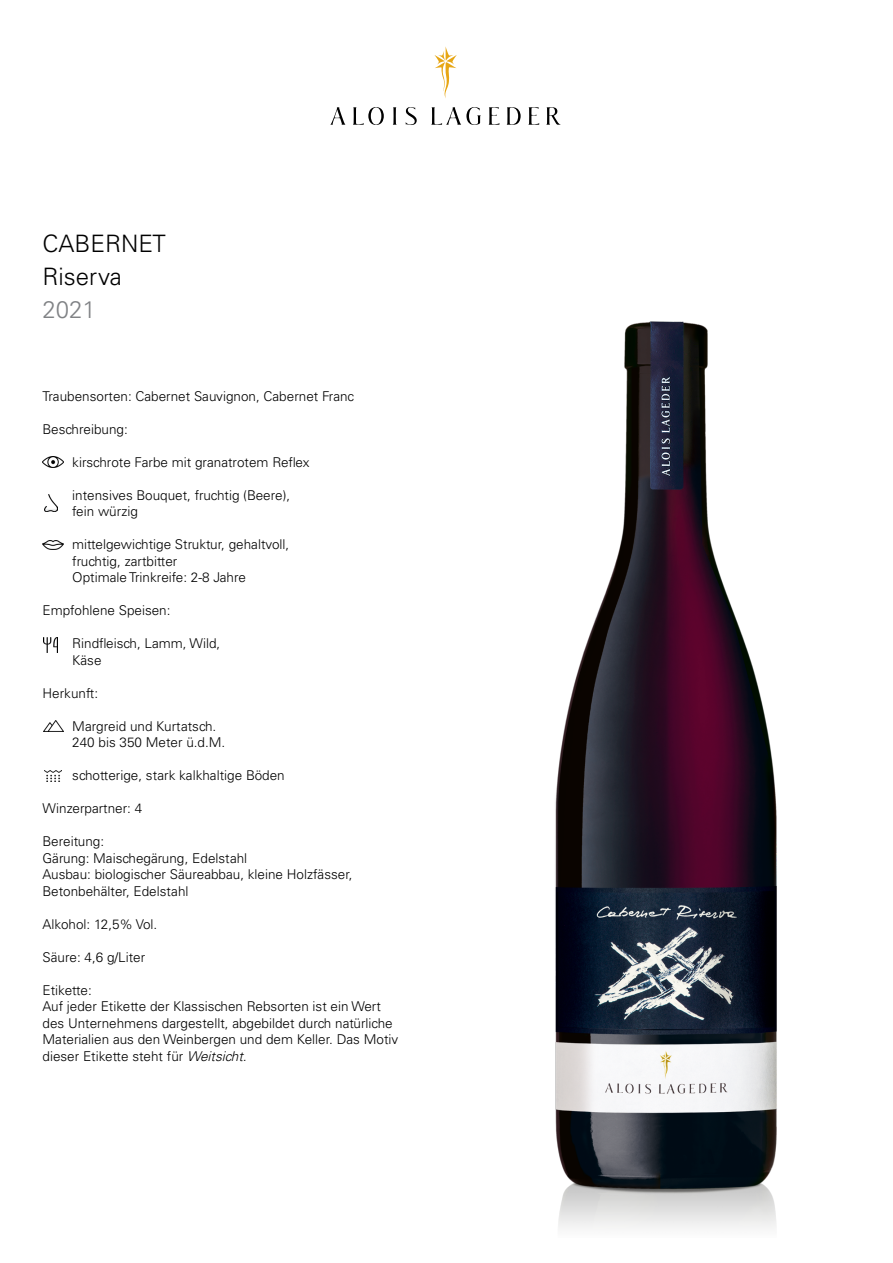
<style>
.page{position:relative;width:893px;height:1263px;background:#fff}
.page>*{position:absolute;margin:0;border:0;box-sizing:border-box;transform-origin:0 0}
.t1{font:300 24px/33px "Univers LT Std";color:#000}
.t2{font:300 24px "Univers LT Std";color:#808285}
.t3{font:300 13.5px/16.5px "Univers LT Std";color:#000}
.s1{font-style:italic}
</style>
<div class="page">
<img style="left:43px;top:456px;width:21px;height:12px">
<img style="left:44px;top:495px;width:13px;height:17px">
<img style="left:43px;top:541px;width:21px;height:9px">
<img style="left:44px;top:637px;width:14px;height:16px">
<img style="left:43px;top:720px;width:20px;height:11px">
<img style="left:44px;top:770px;width:18px;height:11px">
<svg style="left:434px;top:46px;width:23px;height:52px"></svg>
<svg style="left:488px;top:107px;width:11px;height:18px"></svg>
<svg style="left:405px;top:107px;width:12px;height:18px"></svg>
<svg style="left:507px;top:107px;width:14px;height:18px"></svg>
<svg style="left:393px;top:107px;width:4px;height:18px"></svg>
<svg style="left:330px;top:107px;width:15px;height:18px"></svg>
<svg style="left:546px;top:107px;width:15px;height:18px"></svg>
<svg style="left:431px;top:107px;width:50px;height:18px"></svg>
<svg style="left:528px;top:107px;width:11px;height:18px"></svg>
<svg style="left:353px;top:107px;width:31px;height:18px"></svg>
<img style="left:555px;top:321px;width:222px;height:907px">
<h1 class="t1" style="left:43px;top:227px;width:125px">CABERNET<br>Riserva</h1>
<h1 class="t2" style="left:43px;top:295px;width:55px">2021</h1>
<p class="t3" style="left:43px;top:388px;width:313px">Traubensorten: Cabernet Sauvignon, Cabernet Franc</p>
<p class="t3" style="left:43px;top:421px;width:87px">Beschreibung:</p>
<p class="t3" style="left:72px;top:454px;width:239px">kirschrote Farbe mit granatrotem Reflex</p>
<p class="t3" style="left:72px;top:487px;width:220px">intensives Bouquet, fruchtig (Beere), fein würzig</p>
<p class="t3" style="left:72px;top:536px;width:218px">mittelgewichtige Struktur, gehaltvoll, fruchtig, zartbitter<br>Optimale Trinkreife: 2-8 Jahre</p>
<p class="t3" style="left:43px;top:602px;width:130px">Empfohlene Speisen:</p>
<p class="t3" style="left:72px;top:635px;width:150px">Rindfleisch, Lamm, Wild,<br>Käse</p>
<p class="t3" style="left:43px;top:685px;width:57px">Herkunft:</p>
<p class="t3" style="left:72px;top:718px;width:155px">Margreid und Kurtatsch.<br>240 bis 350 Meter ü.d.M.</p>
<p class="t3" style="left:72px;top:767px;width:214px">schotterige, stark kalkhaltige Böden</p>
<p class="t3" style="left:43px;top:800px;width:101px">Winzerpartner: 4</p>
<p class="t3" style="left:43px;top:833px;width:312px">Bereitung:<br>Gärung: Maischegärung, Edelstahl<br>Ausbau: biologischer Säureabbau, kleine Holzfässer,<br>Betonbehälter, Edelstahl</p>
<p class="t3" style="left:43px;top:916px;width:116px">Alkohol: 12,5% Vol.</p>
<p class="t3" style="left:43px;top:949px;width:104px">Säure: 4,6 g/Liter</p>
<p class="t3" style="left:43px;top:982px;width:357px">Etikette:<br>Auf jeder Etikette der Klassischen Rebsorten ist ein Wert des Unternehmens dargestellt, abgebildet durch natürliche Materialien aus den Weinbergen und dem Keller. Das Motiv dieser Etikette steht für <span class="s1">Weitsicht.</span></p>
</div>
